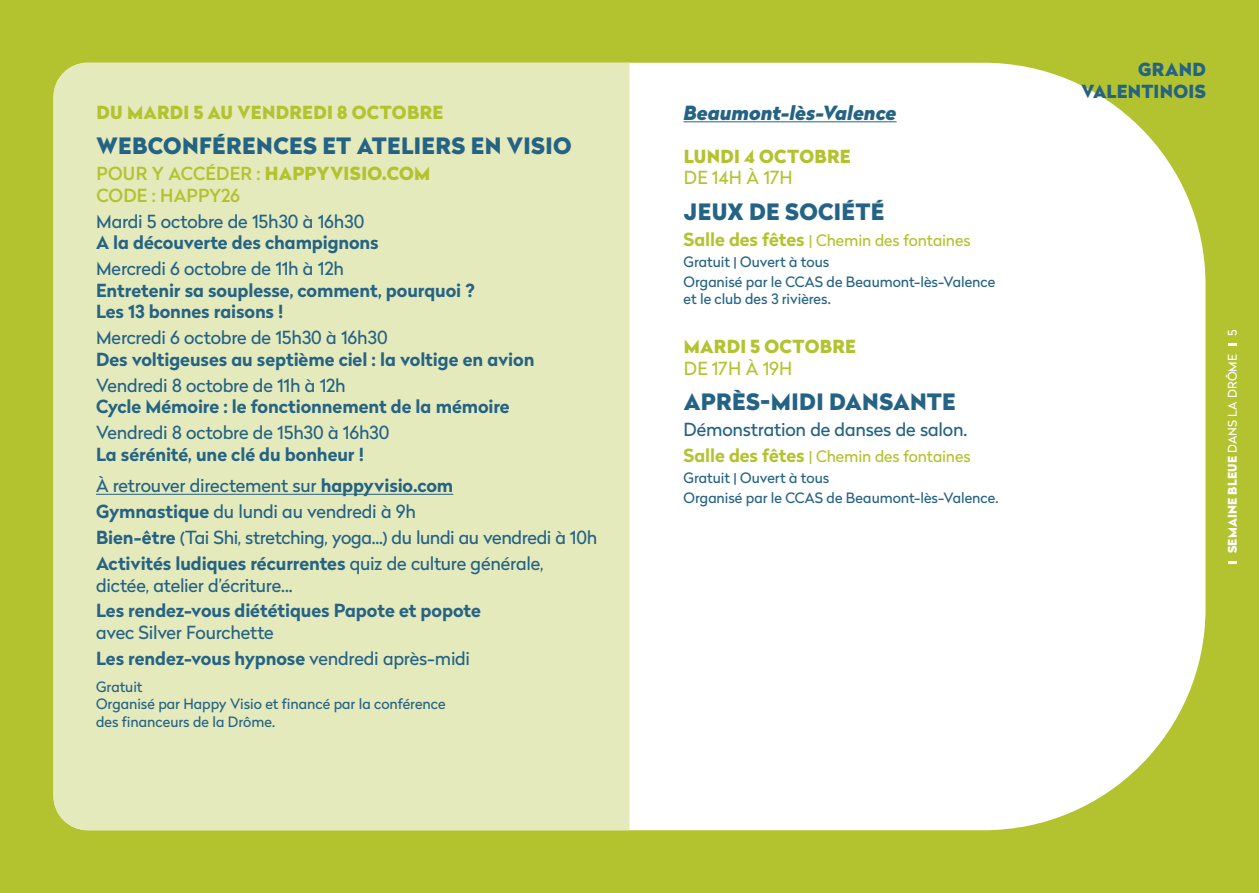
<style>
.page{position:relative;width:1259px;height:893px;background:#b3c32f}
.page>*{position:absolute;margin:0;border:0;box-sizing:border-box;transform-origin:0 0}
.t1{font:900 22.5px "Radikal";letter-spacing:.015em;color:#256384}
.t2{font:italic 900 19.5px "Radikal";letter-spacing:-.005em;color:#256384}
.t3{font:18px/25.8px "Radikal";letter-spacing:-.01em;color:#256384}
.t4{font:700 18px/21.6px "Radikal";letter-spacing:-.005em;color:#256384}
.t5{font:900 18px "Radikal";letter-spacing:.02em;color:#b3c32f}
.t6{font:500 18px/21.6px "Radikal";color:#b3c32f}
.t7{font:18px "Radikal";color:#b3c32f}
.t8{font:900 18px/21.6px "Radikal";letter-spacing:.02em;color:#256384;text-align:right}
.t9{font:15.75px "Radikal";letter-spacing:-.01em;color:#b3c32f}
.t10{font:14.25px/20.1px "Radikal";color:#256384}
.t11{font:900 12px "Radikal";letter-spacing:.02em;color:#fff}
.t12{font:12px "Radikal";color:#fff}
.s1{font-weight:900}
.s2{font-weight:400}
.s3{font-weight:700}
.s4{font-weight:700;font-size:18px}
</style>
<div class="page">
<div style="left:629px;top:63px;width:576px;height:767px;background:#fff"></div>
<svg style="left:1228px;top:561px;width:8px;height:3px"></svg>
<svg style="left:1228px;top:343px;width:8px;height:3px"></svg>
<hr style="left:683px;top:121px;width:213px;height:1px;background:#256384">
<div style="left:53px;top:63px;width:576px;height:767px;background:#e5eabd"></div>
<hr style="left:96px;top:494px;width:357px;height:1px;background:#256384">
<p class="t5" style="left:96px;top:99px;width:348px">DU MARDI 5 AU VENDREDI 8 OCTOBRE</p>
<p class="t1" style="left:96px;top:129px;width:477px">WEBCONFÉRENCES ET ATELIERS EN VISIO</p>
<p class="t6" style="left:96px;top:162px;width:335px">POUR Y ACCÉDER : <span class="s1">HAPPYVISIO.COM<br></span>CODE : HAPPY26</p>
<p class="t3" style="left:96px;top:208px;width:270px">Mardi 5 octobre de 15h30 à 16h30</p>
<p class="t4" style="left:96px;top:231px;width:284px">A la découverte des champignons</p>
<p class="t3" style="left:96px;top:255px;width:249px">Mercredi 6 octobre de 11h à 12h</p>
<p class="t4" style="left:96px;top:279px;width:380px">Entretenir sa souplesse, comment, pourquoi ?<br>Les 13 bonnes raisons !</p>
<p class="t3" style="left:96px;top:324px;width:293px">Mercredi 6 octobre de 15h30 à 16h30</p>
<p class="t4" style="left:96px;top:348px;width:440px">Des voltigeuses au septième ciel : la voltige en avion</p>
<p class="t3" style="left:96px;top:372px;width:251px">Vendredi 8 octobre de 11h à 12h</p>
<p class="t4" style="left:96px;top:395px;width:415px">Cycle Mémoire : le fonctionnement de la mémoire</p>
<p class="t3" style="left:96px;top:419px;width:295px">Vendredi 8 octobre de 15h30 à 16h30</p>
<p class="t4" style="left:96px;top:438px;width:359px;line-height:31.8px">La sérénité, une clé du bonheur !<br><span class="s2">À retrouver directement sur</span> happyvisio.com</p>
<p class="t3" style="left:96px;top:498px;width:503px"><span class="s3">Gymnastique</span> du lundi au vendredi à 9h<br><span class="s3">Bien-être</span> (Tai Shi, stretching, yoga...) du lundi au vendredi à 10h<br><span class="s3">Activités ludiques récurrentes</span> quiz de culture générale,</p>
<p class="t3" style="left:96px;top:572px;width:198px">dictée, atelier d’écriture...</p>
<p class="t4" style="left:96px;top:600px;width:386px">Les rendez-vous diététiques Papote et popote</p>
<p class="t3" style="left:96px;top:619px;width:376px">avec Silver Fourchette<br><span class="s3">Les rendez-vous hypnose</span> vendredi après-midi</p>
<p class="t10" style="left:96px;top:678px;width:351px;line-height:17.1px">Gratuit<br>Organisé par Happy Visio et financé par la conférence des financeurs de la Drôme.</p>
<p class="t2" style="left:683px;top:98px;width:215px">Beaumont-lès-Valence</p>
<p class="t5" style="left:684px;top:143px;width:168px">LUNDI 4 OCTOBRE</p>
<p class="t7" style="left:684px;top:165px;width:110px">DE 14H À 17H</p>
<p class="t1" style="left:684px;top:195px;width:202px">JEUX DE SOCIÉTÉ</p>
<p class="t9" style="left:683px;top:229px;width:289px"><span class="s4">Salle des fêtes</span> | Chemin des fontaines</p>
<p class="t10" style="left:683px;top:251px;width:313px">Gratuit | Ouvert à tous<br>Organisé par le CCAS de Beaumont-lès-Valence</p>
<p class="t10" style="left:683px;top:289px;width:149px">et le club des 3 rivières.</p>
<p class="t5" style="left:684px;top:333px;width:174px">MARDI 5 OCTOBRE</p>
<p class="t7" style="left:684px;top:355px;width:110px">DE 17H À 19H</p>
<p class="t1" style="left:684px;top:385px;width:273px">APRÈS-MIDI DANSANTE</p>
<p class="t3" style="left:683px;top:416px;width:285px">Démonstration de danses de salon.</p>
<p class="t9" style="left:683px;top:445px;width:289px"><span class="s4">Salle des fêtes</span> | Chemin des fontaines</p>
<p class="t10" style="left:683px;top:468px;width:316px">Gratuit | Ouvert à tous<br>Organisé par le CCAS de Beaumont-lès-Valence.</p>
<p class="t8" style="left:1081px;top:59px;width:126px">GRAND<br>VALENTINOIS</p>
<p class="t12" style="left:1223px;top:335px;width:8px;rotate:-90deg">5</p>
<p class="t11" style="left:1223px;top:553px;width:201px;rotate:-90deg">SEMAINE BLEUE <span class="s2">DANS LA DRÔME</span></p>
</div>
